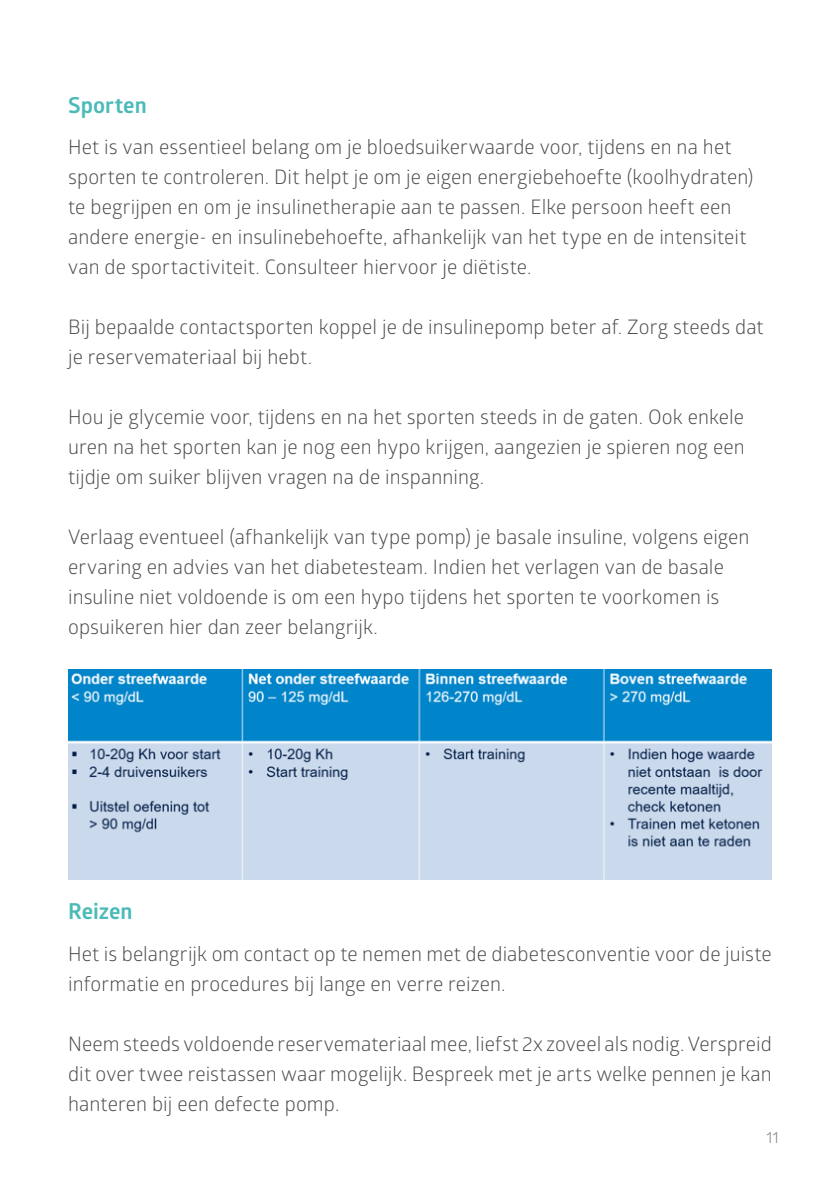
<style>
.page{position:relative;width:840px;height:1191px;background:#fff}
.page>*{position:absolute;margin:0;border:0;box-sizing:border-box;transform-origin:0 0}
.t1{font:700 22px "Glober";letter-spacing:.005em;color:#4cbbb8}
.t2{font:20px/30px "Glober";letter-spacing:.005em;color:#4a4a49}
.t3{font:16px "Glober";color:#7c7b7b}
</style>
<div class="page">
<img style="left:68px;top:669px;width:703px;height:211px">
<p class="t1" style="left:68px;top:90px;width:80px">Sporten</p>
<p class="t2" style="left:68px;top:131px;width:686px">Het is van essentieel belang om je bloedsuikerwaarde voor, tijdens en na het sporten te controleren. Dit helpt je om je eigen energiebehoefte (koolhydraten) te begrijpen en om je insulinetherapie aan te passen. Elke persoon heeft een andere energie- en insulinebehoefte, afhankelijk van het type en de intensiteit van de sportactiviteit. Consulteer hiervoor je diëtiste.</p>
<p class="t2" style="left:68px;top:311px;width:696px">Bij bepaalde contactsporten koppel je de insulinepomp beter af. Zorg steeds dat je reservemateriaal bij hebt.</p>
<p class="t2" style="left:68px;top:401px;width:677px;text-align:justify">Hou je glycemie voor, tijdens en na het sporten steeds in de gaten. Ook enkele uren na het sporten kan je nog een hypo krijgen, aangezien je spieren nog een tijdje om suiker blijven vragen na de inspanning.</p>
<p class="t2" style="left:68px;top:521px;width:682px">Verlaag eventueel (afhankelijk van type pomp) je basale insuline, volgens eigen ervaring en advies van het diabetesteam. Indien het verlagen van de basale insuline niet voldoende is om een hypo tijdens het sporten te voorkomen is opsuikeren hier dan zeer belangrijk.</p>
<p class="t1" style="left:68px;top:896px;width:66px">Reizen</p>
<p class="t2" style="left:68px;top:937px;width:704px">Het is belangrijk om contact op te nemen met de diabetesconventie voor de juiste informatie en procedures bij lange en verre reizen.</p>
<p class="t2" style="left:68px;top:1027px;width:705px;text-align:justify">Neem steeds voldoende reservemateriaal mee, liefst 2x zoveel als nodig. Verspreid dit over twee reistassen waar mogelijk. Bespreek met je arts welke pennen je kan hanteren bij een defecte pomp.</p>
<p class="t3" style="left:765px;top:1125px;width:14px">11</p>
</div>
